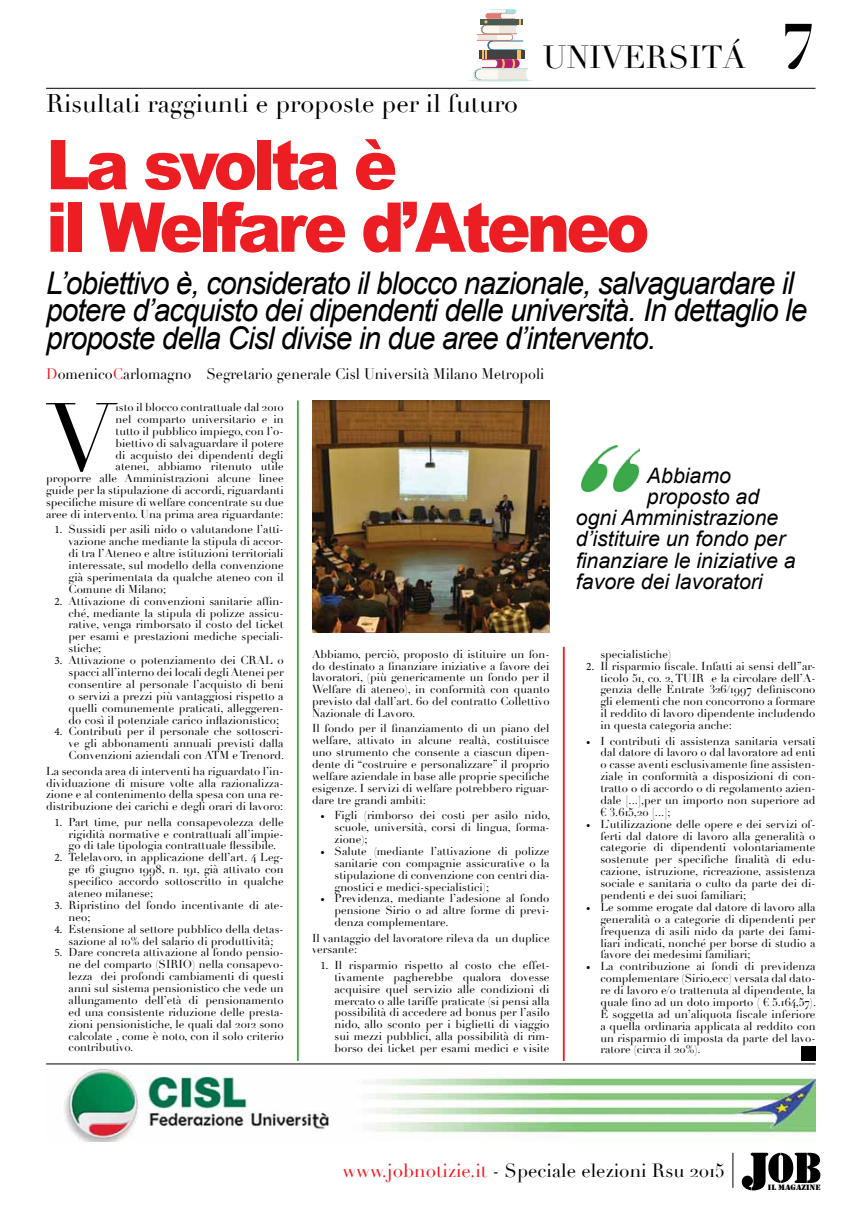
<style>
.page{position:relative;width:851px;height:1205px;background:#fff}
.page>*{position:absolute;margin:0;border:0;box-sizing:border-box;transform-origin:0 0}
.t1{font:94.62px "Didot";color:#000}
.t2{font:900 68.75px/62.5px "Arial";letter-spacing:-.06em;color:#ed1d24;scale:.95 1}
.t3{font:700 62.5px "Didot";color:#000}
.t4{font:italic 31.25px/27.5px "Arial";letter-spacing:-.03em;color:#000;scale:.95 1}
.t5{font:31.25px "Didot";color:#000}
.t6{font:25px "Didot";color:#000}
.t7{font:italic 21.25px "Arial";color:#000}
.t8{font:18.75px "Didot";color:#000}
.t9{font:15px "Didot";color:#000;scale:.95 1}
.t10{font:11.25px/11.9px "Didot";color:#000;text-align:justify}
.t11{font:8px "Stencil";color:#000;scale:1.1 1}
.s1{color:#ed1d24}
.s2{font-family:"Minion Pro"}
</style>
<div class="page">
<hr style="left:46px;top:88px;width:769px;height:1px;background:#000">
<hr style="left:297px;top:400px;width:2px;height:661px;background:#41ad49">
<hr style="left:562px;top:647px;width:2px;height:414px;background:#ed1d24">
<svg style="left:741px;top:1152px;width:79px;height:38px"></svg>
<hr style="left:732px;top:1152px;width:1px;height:35px;background:#000">
<img style="left:581px;top:445px;width:58px;height:46px">
<div style="left:801px;top:1047px;width:14px;height:14px;background:#000"></div>
<img style="left:312px;top:400px;width:237px;height:232px">
<hr style="left:468px;top:79px;width:65px;height:3px;background:#ebebeb;border-radius:50%">
<svg style="left:473px;top:9px;width:55px;height:72px"></svg>
<img style="left:64px;top:1068px;width:751px;height:73px">
<hr style="left:46px;top:1063px;width:769px;height:1px;background:#000">
<h3 class="t5" style="left:543px;top:39px;width:205px">UNIVERSITÁ</h3>
<h3 class="t3" style="left:780px;top:7px;width:36px">7</h3>
<h3 class="t6" style="left:46px;top:88px;width:473px">Risultati raggiunti e proposte per il futuro</h3>
<h2 class="t2" style="left:46px;top:131px;width:636px">La svolta è<br>il Welfare d’Ateneo</h2>
<h3 class="t4" style="left:46px;top:269px;width:802px">L’obiettivo è, considerato il blocco nazionale, salvaguardare il potere d’acquisto dei dipendenti delle università. In dettaglio le proposte della Cisl divise in due aree d’intervento.</h3>
<h3 class="t9" style="left:46px;top:365px;width:526px"><span class="s1">D</span>omenico<span class="s1">C</span>arlomagno – Segretario generale Cisl Università Milano Metropoli</h3>
<p class="t10" style="left:46px;top:401px;width:239px;text-align:right">isto il blocco contrattuale dal 2010<br>nel comparto universitario e in<br>tutto il pubblico impiego, con l’o-<br>biettivo di salvaguardare il potere<br>di acquisto dei dipendenti degli<br>atenei, abbiamo ritenuto utile<br>proporre alle Amministrazioni alcune linee guide per la stipulazione di accordi, riguardanti specifiche misure di welfare concentrate su due aree di intervento. Una prima area riguardante:</p>
<p class="t10" style="left:69px;top:524px;width:216px;text-indent:-14px"><span class="s2">1.</span> Sussidi per asili nido o valutandone l’atti&shy;vazione anche mediante la stipula di accor&shy;di tra l’Ateneo e altre istituzioni territoriali interessate, sul modello della convenzione già sperimentata da qualche ateneo con il Comune di Milano;</p>
<p class="t10" style="left:69px;top:595px;width:216px;text-indent:-14px"><span class="s2">2.</span> Attivazione di convenzioni sanitarie affin&shy;ché, mediante la stipula di polizze assicu&shy;rative, venga rimborsato il costo del ticket per esami e prestazioni mediche speciali&shy;stiche;</p>
<p class="t10" style="left:69px;top:654px;width:216px;text-indent:-14px"><span class="s2">3.</span> Attivazione o potenziamento dei CRAL o spacci all’interno dei locali degli Atenei per consentire al personale l’acquisto di beni o servizi a prezzi più vantaggiosi rispetto a quelli comunemente praticati, alleggeren&shy;do così il potenziale carico inflazionistico;</p>
<p class="t10" style="left:69px;top:726px;width:217px;text-indent:-14px"><span class="s2">4.</span> Contributi per il personale che sottoscri&shy;ve gli abbonamenti annuali previsti dalla Convenzioni aziendali con ATM e Trenord.</p>
<p class="t10" style="left:46px;top:765px;width:239px">La seconda area di interventi ha riguardato l’in&shy;dividuazione di misure volte alla razionalizza&shy;zione e al contenimento della spesa con una re&shy;distribuzione dei carichi e degli orari di lavoro:</p>
<p class="t10" style="left:69px;top:816px;width:216px;text-indent:-14px"><span class="s2">1.</span> Part time, pur nella consapevolezza delle rigidità normative e contrattuali all’impie&shy;go di tale tipologia contrattuale flessibile.</p>
<p class="t10" style="left:69px;top:852px;width:216px;text-indent:-14px"><span class="s2">2.</span> Telelavoro, in applicazione dell’art. 4 Leg&shy;ge 16 giugno 1998, n. 191, già attivato con specifico accordo sottoscritto in qualche ateneo milanese;</p>
<p class="t10" style="left:69px;top:899px;width:216px;text-indent:-14px"><span class="s2">3.</span> Ripristino del fondo incentivante di ate&shy;neo;</p>
<p class="t10" style="left:54px;top:923px;width:231px;text-align:center"><span class="s2">4.</span> Estensione al settore pubblico della detas&shy;sazione al 10% del salario di produttività;</p>
<p class="t10" style="left:69px;top:947px;width:216px;text-indent:-14px"><span class="s2">5.</span> Dare concreta attivazione al fondo pensio&shy;ne del comparto (SIRIO) nella consapevo&shy;lezza dei profondi cambiamenti di questi anni sul sistema pensionistico che vede un allungamento dell’età di pensionamento ed una consistente riduzione delle presta&shy;zioni pensionistiche, le quali dal 2012 sono calcolate , come è noto, con il solo criterio contributivo.</p>
<h1 class="t1" style="left:47px;top:381px;width:70px">V</h1>
<p class="t10" style="left:312px;top:648px;width:239px">Abbiamo, perciò, proposto di istituire un fon&shy;do destinato a finanziare iniziative a favore dei lavoratori, (più genericamente un fondo per il Welfare di ateneo), in conformità con quanto previsto dal dall’art. 60 del contratto Collettivo Nazionale di Lavoro.</p>
<p class="t10" style="left:312px;top:723px;width:239px">Il fondo per il finanziamento di un piano del welfare, attivato in alcune realtà, costituisce uno strumento che consente a ciascun dipen&shy;dente di “costruire e personalizzare” il proprio welfare aziendale in base alle proprie specifiche esigenze. I servizi di welfare potrebbero riguar&shy;dare tre grandi ambiti:</p>
<p class="t10" style="left:334px;top:809px;width:217px;text-indent:-14px"><span class="s2">•</span> Figli (rimborso dei costi per asilo nido, scuole, università, corsi di lingua, forma&shy;zione);</p>
<p class="t10" style="left:334px;top:845px;width:216px;text-indent:-14px"><span class="s2">•</span> Salute (mediante l’attivazione di polizze sanitarie con compagnie assicurative o la stipulazione di convenzione con centri dia&shy;gnostici e medici-specialistici);</p>
<p class="t10" style="left:334px;top:893px;width:216px;text-indent:-14px"><span class="s2">•</span> Previdenza, mediante l’adesione al fondo pensione Sirio o ad altre forme di previ&shy;denza complementare.</p>
<p class="t10" style="left:312px;top:932px;width:239px">Il vantaggio del lavoratore rileva da un duplice versante:</p>
<p class="t10" style="left:334px;top:959px;width:216px;text-indent:-14px"><span class="s2">1.</span> Il risparmio rispetto al costo che effet&shy;tivamente pagherebbe qualora dovesse acquisire quel servizio alle condizioni di mercato o alle tariffe praticate (si pensi alla possibilità di accedere ad bonus per l’asilo nido, allo sconto per i biglietti di viaggio sui mezzi pubblici, alla possibilità di rim&shy;borso dei ticket per esami medici e visite</p>
<h3 class="t7" style="left:647px;top:461px;width:85px">Abbiamo</h3>
<h3 class="t7" style="left:647px;top:483px;width:114px">proposto ad</h3>
<h3 class="t7" style="left:576px;top:504px;width:204px">ogni Amministrazione</h3>
<h3 class="t7" style="left:576px;top:525px;width:211px">d’istituire un fondo per</h3>
<h3 class="t7" style="left:576px;top:546px;width:221px">finanziare le iniziative a</h3>
<h3 class="t7" style="left:576px;top:568px;width:188px">favore dei lavoratori</h3>
<p class="t10" style="left:600px;top:648px;width:72px">specialistiche)</p>
<p class="t10" style="left:600px;top:660px;width:216px;text-indent:-14px"><span class="s2">2.</span> Il risparmio fiscale. Infatti ai sensi dell’’ar&shy;ticolo 51, co. 2, TUIR e la circolare dell’A&shy;genzia delle Entrate 326/1997 definiscono gli elementi che non concorrono a formare il reddito di lavoro dipendente includendo in questa categoria anche:</p>
<p class="t10" style="left:600px;top:735px;width:216px;text-indent:-14px"><span class="s2">•</span> I contributi di assistenza sanitaria versati dal datore di lavoro o dal lavoratore ad enti o casse aventi esclusivamente fine assisten&shy;ziale in conformità a disposizioni di con&shy;tratto o di accordo o di regolamento azien&shy;dale [...],per un importo non superiore ad € 3.615,20 [...];</p>
<p class="t10" style="left:600px;top:818px;width:216px;text-indent:-14px"><span class="s2">•</span> L’utilizzazione delle opere e dei servizi of&shy;ferti dal datore di lavoro alla generalità o categorie di dipendenti volontariamente sostenute per specifiche finalità di edu&shy;cazione, istruzione, ricreazione, assistenza sociale e sanitaria o culto da parte dei di&shy;pendenti e dei suoi familiari;</p>
<p class="t10" style="left:600px;top:901px;width:216px;text-indent:-14px"><span class="s2">•</span> Le somme erogate dal datore di lavoro alla generalità o a categorie di dipendenti per frequenza di asili nido da parte dei fami&shy;liari indicati, nonché per borse di studio a favore dei medesimi familiari;</p>
<p class="t10" style="left:600px;top:961px;width:217px;text-indent:-14px"><span class="s2">•</span> La contribuzione ai fondi di previdenza complementare (Sirio,ecc) versata dal dato&shy;re di lavoro e/o trattenuta al dipendente, la quale fino ad un doto importo ( € 5.164,57).<br>È soggetta ad un’aliquota fiscale inferiore a quella ordinaria applicata al reddito con un risparmio di imposta da parte del lavo&shy;ratore (circa il 20%).</p>
<h3 class="t8" style="left:342px;top:1159px;width:383px"><span class="s1">www.jobnotizie.it</span> - Speciale elezioni Rsu 2015</h3>
<p class="t11" style="left:767px;top:1183px;width:49px">IL MAGAZINE</p>
</div>
